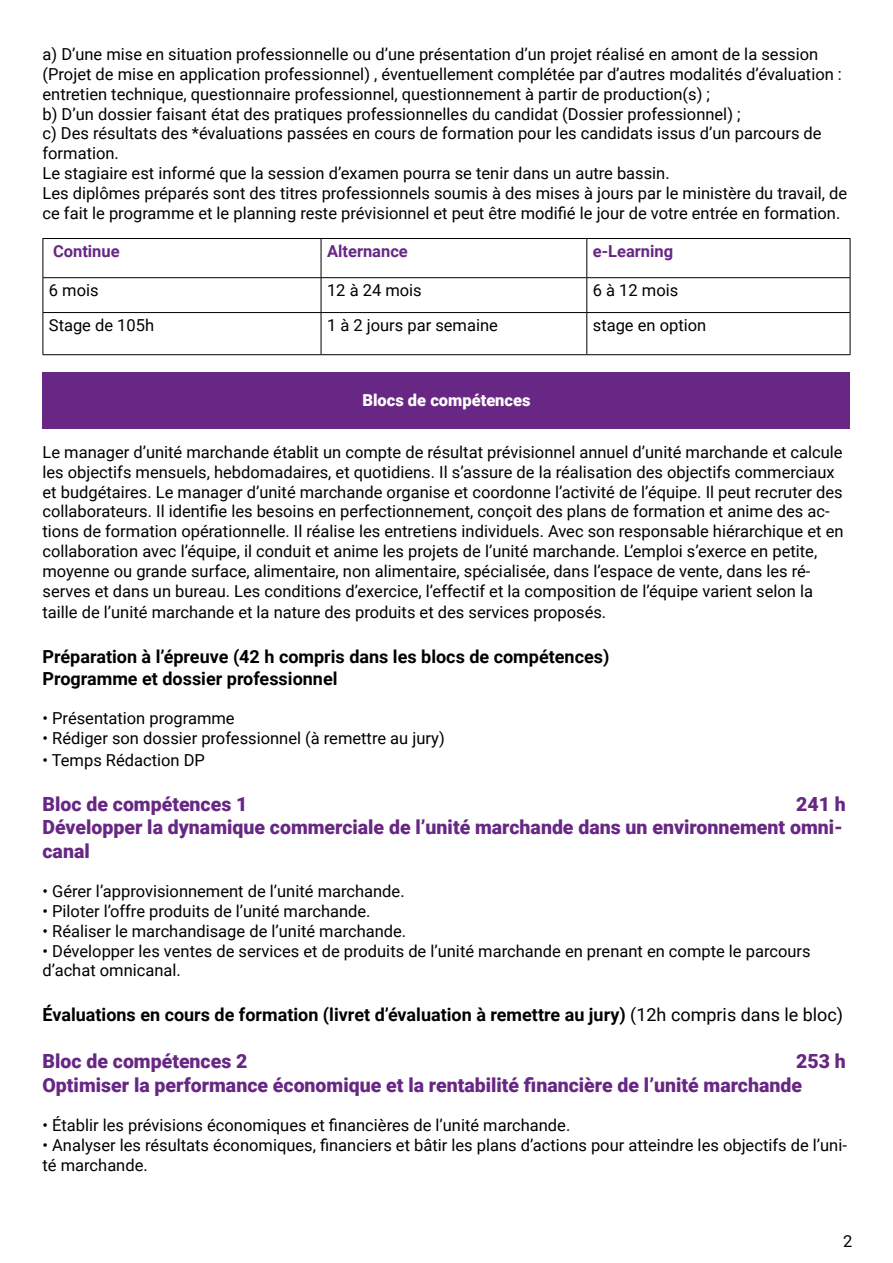
<style>
.page{position:relative;width:893px;height:1263px;background:#fff}
.page>*{position:absolute;margin:0;border:0;box-sizing:border-box;transform-origin:0 0}
.t1{font:900 19.5px/23.4px "Roboto";color:#682784}
.t2{font:700 18px/21.6px "Roboto";color:#000}
.t3{font:16.5px/19.8px "Roboto";color:#000}
.t4{font:700 16.5px "Roboto";color:#682784}
.t5{font:900 16.5px "Roboto";color:#fff}
.s1{font-weight:400}
</style>
<div class="page">
<hr style="left:321px;top:239px;width:1px;height:38px;background:#000">
<hr style="left:321px;top:278px;width:1px;height:34px;background:#000">
<hr style="left:321px;top:313px;width:1px;height:41px;background:#000">
<hr style="left:586px;top:239px;width:1px;height:38px;background:#000">
<hr style="left:586px;top:278px;width:1px;height:34px;background:#000">
<hr style="left:586px;top:313px;width:1px;height:41px;background:#000">
<hr style="left:43px;top:238px;width:278px;height:1px;background:#000">
<hr style="left:43px;top:239px;width:1px;height:38px;background:#000">
<hr style="left:321px;top:238px;width:266px;height:1px;background:#000">
<hr style="left:587px;top:238px;width:263px;height:1px;background:#000">
<hr style="left:850px;top:239px;width:1px;height:38px;background:#000">
<hr style="left:43px;top:277px;width:278px;height:1px;background:#000">
<hr style="left:43px;top:278px;width:1px;height:34px;background:#000">
<hr style="left:321px;top:277px;width:266px;height:1px;background:#000">
<hr style="left:587px;top:277px;width:263px;height:1px;background:#000">
<hr style="left:850px;top:278px;width:1px;height:34px;background:#000">
<hr style="left:43px;top:312px;width:278px;height:1px;background:#000">
<hr style="left:43px;top:313px;width:1px;height:41px;background:#000">
<hr style="left:321px;top:312px;width:266px;height:1px;background:#000">
<hr style="left:587px;top:312px;width:263px;height:1px;background:#000">
<hr style="left:850px;top:313px;width:1px;height:41px;background:#000">
<hr style="left:43px;top:354px;width:278px;height:1px;background:#000">
<hr style="left:321px;top:354px;width:266px;height:1px;background:#000">
<hr style="left:587px;top:354px;width:263px;height:1px;background:#000">
<div style="left:43px;top:372px;width:807px;height:57px;background:#682784"></div>
<p class="t3" style="left:43px;top:44px;width:806px">a) D’une mise en situation professionnelle ou d’une présentation d’un projet réalisé en amont de la session (Projet de mise en application professionnel) , éventuellement complétée par d’autres modalités d’évaluation : entretien technique, questionnaire professionnel, questionnement à partir de production(s) ;<br>b) D’un dossier faisant état des pratiques professionnelles du candidat (Dossier professionnel) ;<br>c) Des résultats des *évaluations passées en cours de formation pour les candidats issus d’un parcours de formation.<br>Le stagiaire est informé que la session d’examen pourra se tenir dans un autre bassin.<br>Les diplômes préparés sont des titres professionnels soumis à des mises à jours par le ministère du travail, de ce fait le programme et le planning reste prévisionnel et peut être modifié le jour de votre entrée en formation.</p>
<p class="t4" style="left:53px;top:239px;width:68px">Continue</p>
<p class="t4" style="left:327px;top:239px;width:82px">Alternance</p>
<p class="t4" style="left:593px;top:239px;width:82px">e-Learning</p>
<p class="t3" style="left:49px;top:280px;width:51px">6 mois</p>
<p class="t3" style="left:327px;top:280px;width:96px">12 à 24 mois</p>
<p class="t3" style="left:593px;top:280px;width:87px">6 à 12 mois</p>
<p class="t3" style="left:49px;top:315px;width:107px">Stage de 105h</p>
<p class="t3" style="left:327px;top:315px;width:172px">1 à 2 jours par semaine</p>
<p class="t3" style="left:593px;top:315px;width:115px">stage en option</p>
<p class="t5" style="left:362px;top:388px;width:170px">Blocs de compétences</p>
<p class="t3" style="left:43px;top:442px;width:802px">Le manager d’unité marchande établit un compte de résultat prévisionnel annuel d’unité marchande et calcule les objectifs mensuels, hebdomadaires, et quotidiens. Il s’assure de la réalisation des objectifs commerciaux et budgétaires. Le manager d’unité marchande organise et coordonne l’activité de l’équipe. Il peut recruter des collaborateurs. Il identifie les besoins en perfectionnement, conçoit des plans de formation et anime des ac&shy;tions de formation opérationnelle. Il réalise les entretiens individuels. Avec son responsable hiérarchique et en collaboration avec l’équipe, il conduit et anime les projets de l’unité marchande. L’emploi s’exerce en petite, moyenne ou grande surface, alimentaire, non alimentaire, spécialisée, dans l’espace de vente, dans les ré&shy;serves et dans un bureau. Les conditions d’exercice, l’effectif et la composition de l’équipe varient selon la</p>
<p class="t3" style="left:43px;top:602px;width:565px">taille de l’unité marchande et la nature des produits et des services proposés.</p>
<p class="t2" style="left:43px;top:645px;width:568px">Préparation à l’épreuve (42 h compris dans les blocs de compétences)<br>Programme et dossier professionnel</p>
<p class="t3" style="left:43px;top:708px;width:194px">• Présentation programme</p>
<p class="t3" style="left:43px;top:728px;width:404px">• Rédiger son dossier professionnel (à remettre au jury)</p>
<p class="t3" style="left:43px;top:749px;width:164px">• Temps Rédaction DP</p>
<p class="t1" style="left:43px;top:791px;width:206px">Bloc de compétences 1</p>
<p class="t1" style="left:43px;top:791px;width:805px;text-indent:754px">241 h<br>Développer la dynamique commerciale de l’unité marchande dans un environnement omni&shy;canal</p>
<p class="t3" style="left:43px;top:881px;width:364px">• Gérer l’approvisionnement de l’unité marchande.</p>
<p class="t3" style="left:43px;top:901px;width:330px">• Piloter l’offre produits de l’unité marchande.</p>
<p class="t3" style="left:43px;top:920px;width:365px">• Réaliser le marchandisage de l’unité marchande.</p>
<p class="t3" style="left:43px;top:940px;width:770px">• Développer les ventes de services et de produits de l’unité marchande en prenant en compte le parcours d’achat omnicanal.</p>
<p class="t2" style="left:43px;top:1003px;width:802px">Évaluations en cours de formation (livret d’évaluation à remettre au jury) <span class="s1">(12h compris dans le bloc)</span></p>
<p class="t1" style="left:43px;top:1049px;width:206px">Bloc de compétences 2</p>
<p class="t1" style="left:43px;top:1049px;width:805px;text-indent:754px">253 h<br>Optimiser la performance économique et la rentabilité financière de l’unité marchande</p>
<p class="t3" style="left:43px;top:1115px;width:529px">• Établir les prévisions économiques et financières de l’unité marchande.</p>
<p class="t3" style="left:43px;top:1135px;width:806px">• Analyser les résultats économiques, financiers et bâtir les plans d’actions pour atteindre les objectifs de l’uni&shy;té marchande.</p>
<p class="t3" style="left:843px;top:1230px;width:11px">2</p>
</div>
